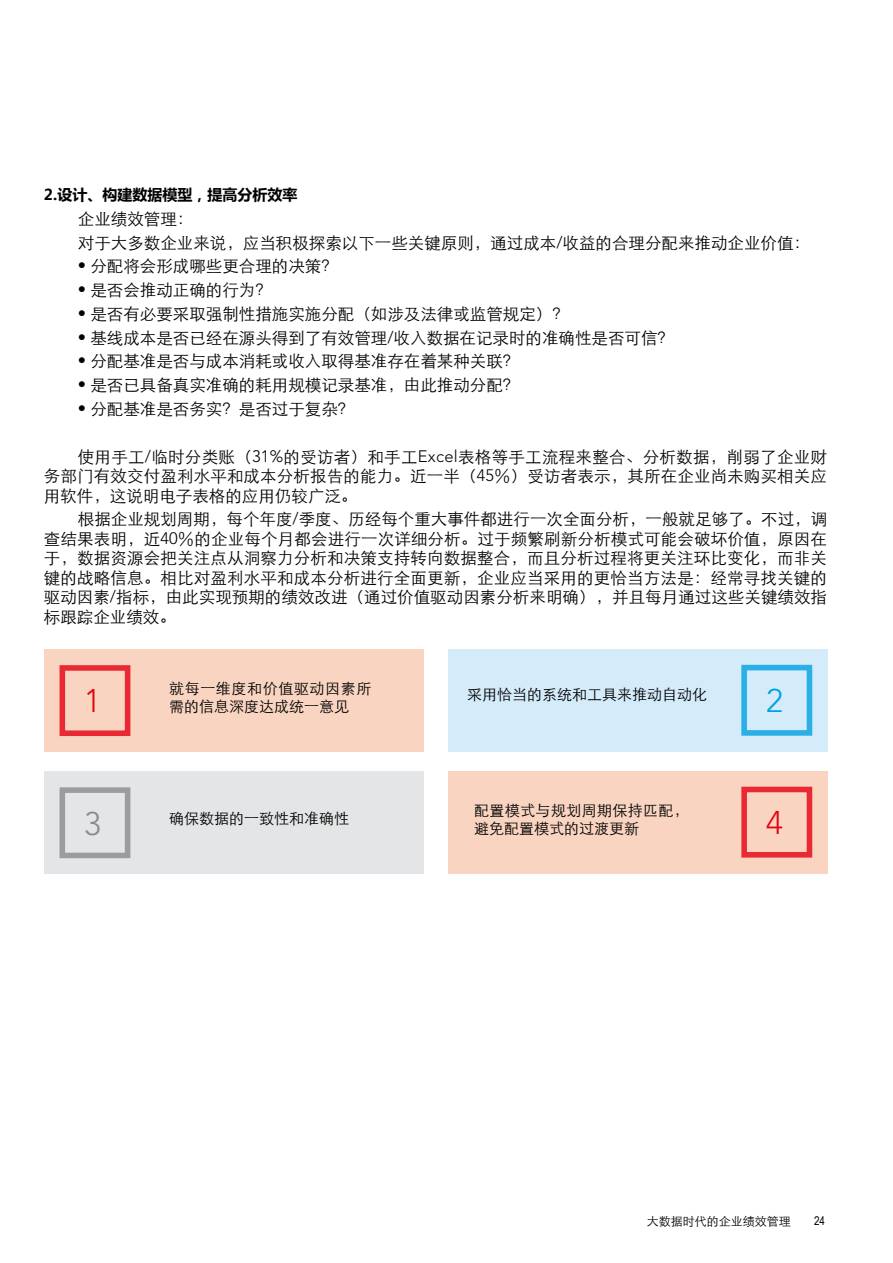
<style>
.page{position:relative;width:893px;height:1263px;background:#fff}
.page>*{position:absolute;margin:0;border:0;box-sizing:border-box;transform-origin:0 0}
.t1{font:300 32.55px "Avenir LT Std";color:#e60012}
.t2{font:300 32.55px "Avenir LT Std";color:#00a0e2}
.t3{font:300 32.55px "Avenir LT Std";color:#858b8e}
.t4{font:16.5px/19.5px "ST Xihei";color:#000;text-align:justify}
.t5{font:15px "ST Xihei";color:#000}
.t6{font:15px/18px "ST Xihei";letter-spacing:.025em;color:#000}
.t7{font:15px/18px "ST Xihei";letter-spacing:.04em;color:#000}
.t8{font:700 15px "Microsoft Ya Hei";color:#000}
.t9{font:12px "ST Xihei";color:#000}
.t10{font:12px "Arial Narrow";color:#000}
.s1{font-family:"Avenir LT Std";font-weight:300}
</style>
<div class="page">
<div style="left:44px;top:649px;width:379px;height:103px;background:#f9d4c1"></div>
<div style="left:448px;top:649px;width:379px;height:103px;background:#d0e9f9"></div>
<div style="left:741px;top:665px;width:71px;height:71px;border:6px solid #00a0e2"></div>
<div style="left:44px;top:772px;width:379px;height:102px;background:#e1e3e4"></div>
<div style="left:448px;top:771px;width:379px;height:103px;background:#f9d4c1"></div>
<div style="left:741px;top:787px;width:71px;height:70px;border:6px solid #e60012"></div>
<div style="left:60px;top:665px;width:70px;height:71px;border:6px solid #e60012"></div>
<div style="left:60px;top:787px;width:70px;height:71px;border:6px solid #858b8e"></div>
<p class="t8" style="left:44px;top:184px;width:255px">2.设计、构建数据模型，提高分析效率</p>
<p class="t4" style="left:78px;top:206px;width:734px;line-height:23.7px">企业绩效管理：<br>对于大多数企业来说，应当积极探索以下一些关键原则，通过成本<span class="s1">/</span>收益的合理分配来推动企业价值：</p>
<p class="t4" style="left:78px;top:255px;width:262px"><span class="s1">•</span> 分配将会形成哪些更合理的决策？</p>
<p class="t4" style="left:78px;top:279px;width:196px"><span class="s1">•</span> 是否会推动正确的行为？</p>
<p class="t4" style="left:78px;top:303px;width:493px"><span class="s1">•</span> 是否有必要采取强制性措施实施分配（如涉及法律或监管规定）？</p>
<p class="t4" style="left:78px;top:327px;width:598px"><span class="s1">•</span> 基线成本是否已经在源头得到了有效管理<span class="s1">/</span>收入数据在记录时的准确性是否可信？</p>
<p class="t4" style="left:78px;top:350px;width:443px"><span class="s1">•</span> 分配基准是否与成本消耗或收入取得基准存在着某种关联？</p>
<p class="t4" style="left:78px;top:374px;width:443px"><span class="s1">•</span> 是否已具备真实准确的耗用规模记录基准，由此推动分配？</p>
<p class="t4" style="left:78px;top:398px;width:278px"><span class="s1">•</span> 分配基准是否务实？是否过于复杂？</p>
<p class="t4" style="left:44px;top:445px;width:785px;text-indent:34px">使用手工<span class="s1">/</span>临时分类账（<span class="s1">31%</span>的受访者）和手工<span class="s1">Excel</span>表格等手工流程来整合、分析数据，削弱了企业财务部门有效交付盈利水平和成本分析报告的能力。近一半（<span class="s1">45</span>％）受访者表示，其所在企业尚未购买相关应用软件，这说明电子表格的应用仍较广泛。</p>
<p class="t4" style="left:44px;top:508px;width:785px;text-indent:34px">根据企业规划周期，每个年度<span class="s1">/</span>季度、历经每个重大事件都进行一次全面分析，一般就足够了。不过，调查结果表明，近<span class="s1">40</span>％的企业每个月都会进行一次详细分析。过于频繁刷新分析模式可能会破坏价值，原因在于，数据资源会把关注点从洞察力分析和决策支持转向数据整合，而且分析过程将更关注环比变化，而非关键的战略信息。相比对盈利水平和成本分析进行全面更新，企业应当采用的更恰当方法是：经常寻找关键的驱动因素<span class="s1">/</span>指标，由此实现预期的绩效改进（通过价值驱动因素分析来明确），并且每月通过这些关键绩效指标跟踪企业绩效。</p>
<p class="t7" style="left:169px;top:678px;width:204px">就每一维度和价值驱动因素所需的信息深度达成统一意见</p>
<p class="t5" style="left:467px;top:683px;width:241px">采用恰当的系统和工具来推动自动化</p>
<h1 class="t1" style="left:84px;top:682px;width:18px">1</h1>
<h1 class="t2" style="left:766px;top:682px;width:18px">2</h1>
<p class="t6" style="left:474px;top:800px;width:216px">配置模式与规划周期保持匹配，避免配置模式的过渡更新</p>
<p class="t5" style="left:169px;top:807px;width:181px">确保数据的一致性和准确性</p>
<h1 class="t3" style="left:84px;top:804px;width:18px">3</h1>
<h1 class="t1" style="left:766px;top:804px;width:18px">4</h1>
<p class="t9" style="left:647px;top:1212px;width:146px">大数据时代的企业绩效管理</p>
<p class="t10" style="left:814px;top:1212px;width:12px">24</p>
</div>
